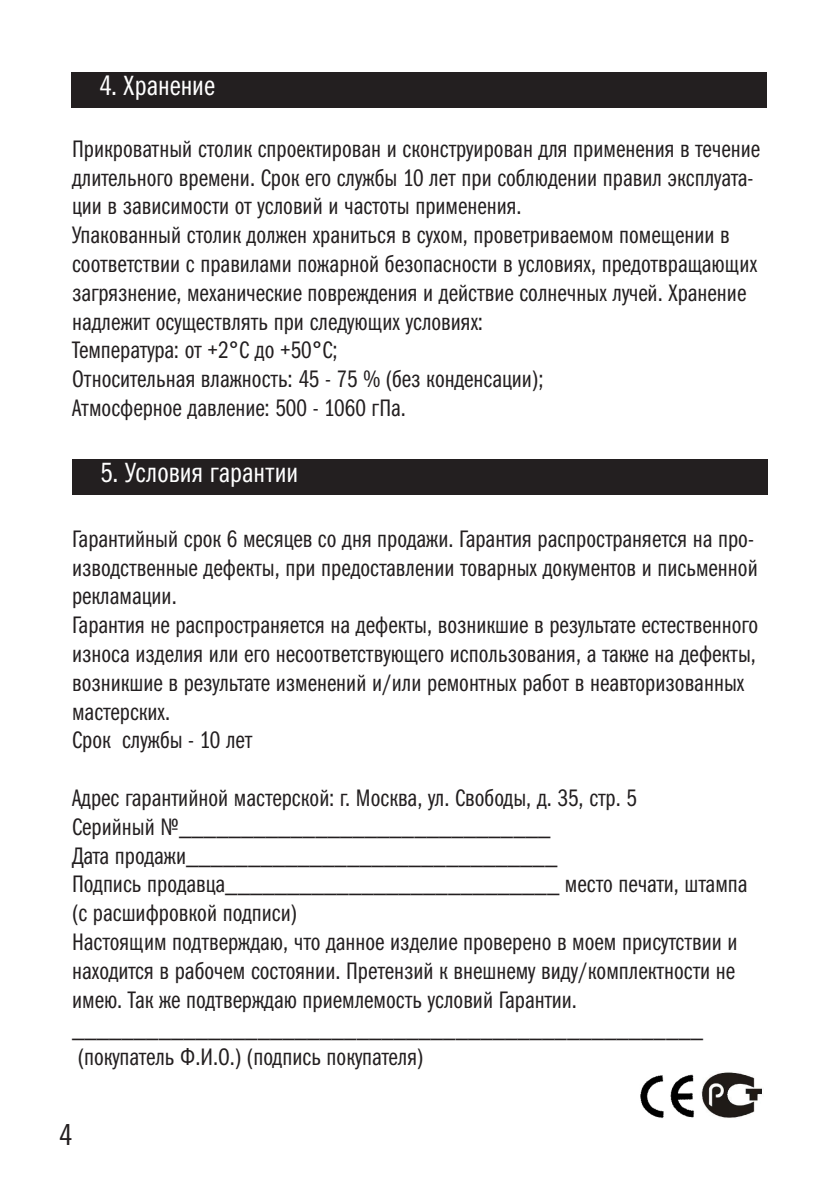
<style>
.page{position:relative;width:840px;height:1191px;background:#fff}
.page>*{position:absolute;margin:0;border:0;box-sizing:border-box;transform-origin:0 0}
.t1{font:30px "Franklin Gothic Book Cmp C";color:#231f20}
.t2{font:28px "Franklin Gothic Book Cmp C";color:#fff}
.t3{font:24px/28.8px "Franklin Gothic Book Cmp C";color:#231f20}
</style>
<div class="page">
<img style="left:640px;top:1072px;width:122px;height:47px">
<div style="left:72px;top:459px;width:695px;height:36px;background:#231f20"></div>
<div style="left:71px;top:72px;width:695px;height:35px;background:#231f20"></div>
<p class="t2" style="left:99px;top:70px;width:117px">4. Хранение</p>
<p class="t3" style="left:72px;top:134px;width:689px">Прикроватный столик спроектирован и сконструирован для применения в течение длительного времени. Срок его службы 10 лет при соблюдении правил эксплуата&shy;ции в зависимости от условий и частоты применения.</p>
<p class="t3" style="left:72px;top:220px;width:686px">Упакованный столик должен храниться в сухом, проветриваемом помещении в соответствии с правилами пожарной безопасности в условиях, предотвращающих загрязнение, механические повреждения и действие солнечных лучей. Хранение надлежит осуществлять при следующих условиях:</p>
<p class="t3" style="left:72px;top:336px;width:267px">Температура: от +2°C до +50°C;</p>
<p class="t3" style="left:72px;top:364px;width:472px">Относительная влажность: 45 - 75 % (без конденсации);</p>
<p class="t3" style="left:72px;top:393px;width:335px">Атмосферное давление: 500 - 1060 гПа.</p>
<p class="t2" style="left:100px;top:457px;width:199px">5. Условия гарантии</p>
<p class="t3" style="left:72px;top:524px;width:686px">Гарантийный срок 6 месяцев со дня продажи. Гарантия распространяется на про&shy;изводственные дефекты, при предоставлении товарных документов и письменной рекламации.</p>
<p class="t3" style="left:72px;top:610px;width:687px">Гарантия не распространяется на дефекты, возникшие в результате естественного износа изделия или его несоответствующего использования, а также на дефекты, возникшие в результате изменений и/или ремонтных работ в неавторизованных мастерских.</p>
<p class="t3" style="left:72px;top:725px;width:182px">Срок службы - 10 лет</p>
<p class="t3" style="left:72px;top:783px;width:566px">Адрес гарантийной мастерской: г. Москва, ул. Свободы, д. 35, стр. 5</p>
<p class="t3" style="left:72px;top:812px;width:479px">Серийный №______________________________</p>
<p class="t3" style="left:72px;top:841px;width:486px">Дата продажи______________________________</p>
<p class="t3" style="left:72px;top:869px;width:676px">Подпись продавца___________________________ место печати, штампа</p>
<p class="t3" style="left:72px;top:898px;width:226px">(с расшифровкой подписи)</p>
<p class="t3" style="left:72px;top:927px;width:666px;text-align:justify">Настоящим подтверждаю, что данное изделие проверено в моем присутствии и находится в рабочем состоянии. Претензий к внешнему виду/комплектности не имею. Так же подтверждаю приемлемость условий Гарантии.</p>
<p class="t3" style="left:72px;top:1013px;width:632px">___________________________________________________</p>
<p class="t3" style="left:78px;top:1042px;width:347px">(покупатель Ф.И.О.) (подпись покупателя)</p>
<p class="t1" style="left:59px;top:1118px;width:15px">4</p>
</div>
